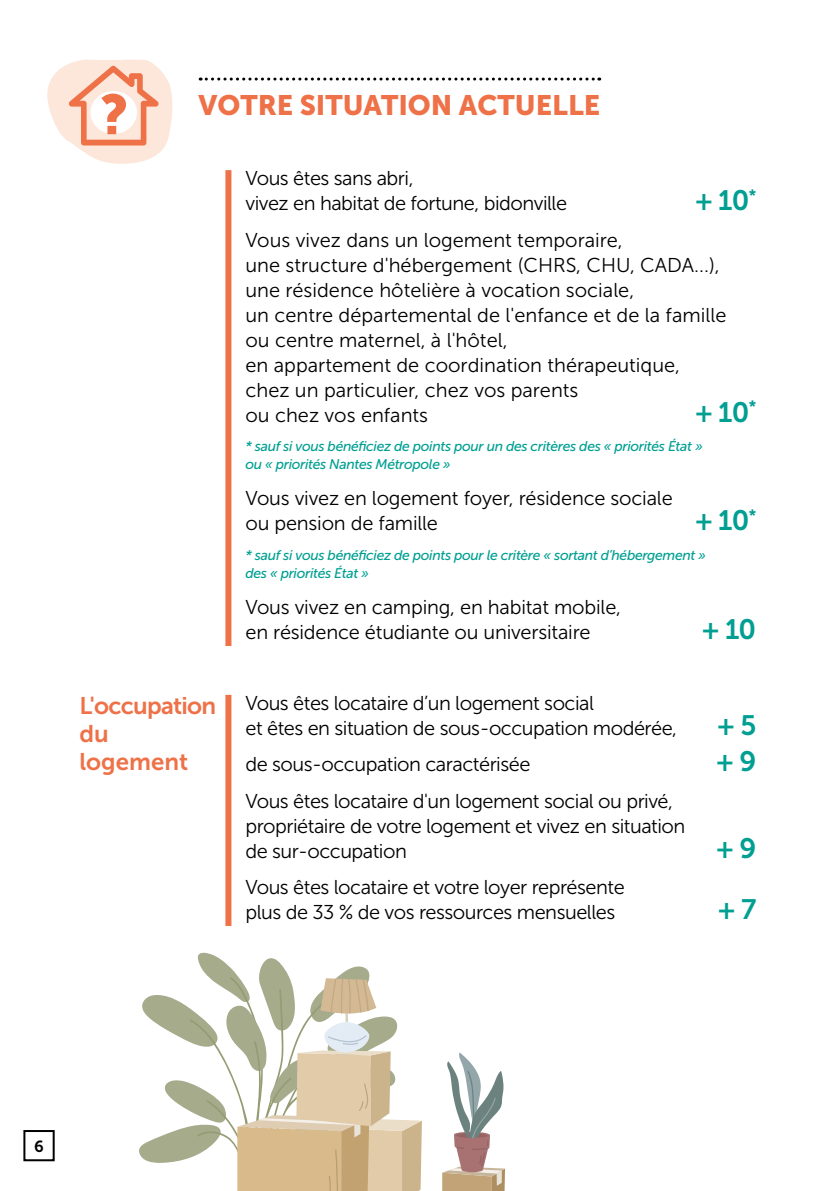
<style>
.page{position:relative;width:840px;height:1191px;background:#fff}
.page>*{position:absolute;margin:0;border:0;box-sizing:border-box;transform-origin:0 0}
.t1{font:28px "Museo Sans 700";letter-spacing:-.025em;color:#009f92}
.t2{font:28px "Museo Sans 900";color:#ee7147}
.t3{font:24px/28px "Museo Sans 700";letter-spacing:-.03em;color:#ee7147}
.t4{font:20px/25px "Museo Sans 300";letter-spacing:-.01em;color:#000}
.t5{font:16px "Museo Sans 700";color:#000}
.t6{font:italic 14px/18px "Museo Sans 500";letter-spacing:-.025em;color:#009f92}
</style>
<div class="page">
<div style="left:225px;top:170px;width:6px;height:476px;background:#ee7147"></div>
<div style="left:225px;top:695px;width:6px;height:231px;background:#ee7147"></div>
<svg style="left:200px;top:78px;width:399px;height:3px"></svg>
<svg style="left:47px;top:59px;width:126px;height:105px"></svg>
<svg style="left:442px;top:1052px;width:62px;height:139px"></svg>
<svg style="left:139px;top:952px;width:282px;height:239px"></svg>
<div style="left:23px;top:1130px;width:32px;height:31px;border:2px solid #000"></div>
<h1 class="t2" style="left:198px;top:89px;width:403px">VOTRE SITUATION ACTUELLE</h1>
<p class="t3" style="left:79px;top:691px;width:138px">L'occupation du logement</p>
<p class="t4" style="left:245px;top:166px;width:323px">Vous êtes sans abri,<br>vivez en habitat de fortune, bidonville</p>
<h1 class="t1" style="left:694px;top:185px;width:63px">+ 10<sup>*</sup></h1>
<p class="t4" style="left:245px;top:227px;width:482px">Vous vivez dans un logement temporaire,<br>une structure d'hébergement (CHRS, CHU, CADA...), une résidence hôtelière à vocation sociale,<br>un centre départemental de l'enfance et de la famille ou centre maternel, à l'hôtel,<br>en appartement de coordination thérapeutique, chez un particulier, chez vos parents<br>ou chez vos enfants</p>
<h1 class="t1" style="left:694px;top:396px;width:63px">+ 10<sup>*</sup></h1>
<p class="t6" style="left:245px;top:437px;width:458px">* sauf si vous bénéficiez de points pour un des critères des « priorités État » ou « priorités Nantes Métropole »</p>
<p class="t4" style="left:245px;top:486px;width:428px">Vous vivez en logement foyer, résidence sociale ou pension de famille</p>
<h1 class="t1" style="left:694px;top:505px;width:63px">+ 10<sup>*</sup></h1>
<p class="t6" style="left:245px;top:546px;width:462px">* sauf si vous bénéficiez de points pour le critère « sortant d’hébergement » des « priorités État »</p>
<p class="t4" style="left:245px;top:595px;width:377px">Vous vivez en camping, en habitat mobile, en résidence étudiante ou universitaire</p>
<h1 class="t1" style="left:701px;top:614px;width:56px">+ 10</h1>
<p class="t4" style="left:245px;top:690px;width:433px">Vous êtes locataire d’un logement social<br>et êtes en situation de sous-occupation modérée,</p>
<h1 class="t1" style="left:716px;top:709px;width:41px">+ 5</h1>
<p class="t4" style="left:245px;top:752px;width:286px">de sous-occupation caractérisée</p>
<h1 class="t1" style="left:715px;top:746px;width:42px">+ 9</h1>
<p class="t4" style="left:245px;top:788px;width:441px">Vous êtes locataire d'un logement social ou privé, propriétaire de votre logement et vivez en situation de sur-occupation</p>
<h1 class="t1" style="left:715px;top:832px;width:42px">+ 9</h1>
<p class="t4" style="left:245px;top:874px;width:380px">Vous êtes locataire et votre loyer représente plus de 33 % de vos ressources mensuelles</p>
<h1 class="t1" style="left:717px;top:893px;width:40px">+ 7</h1>
<p class="t5" style="left:34px;top:1137px;width:11px">6</p>
</div>
